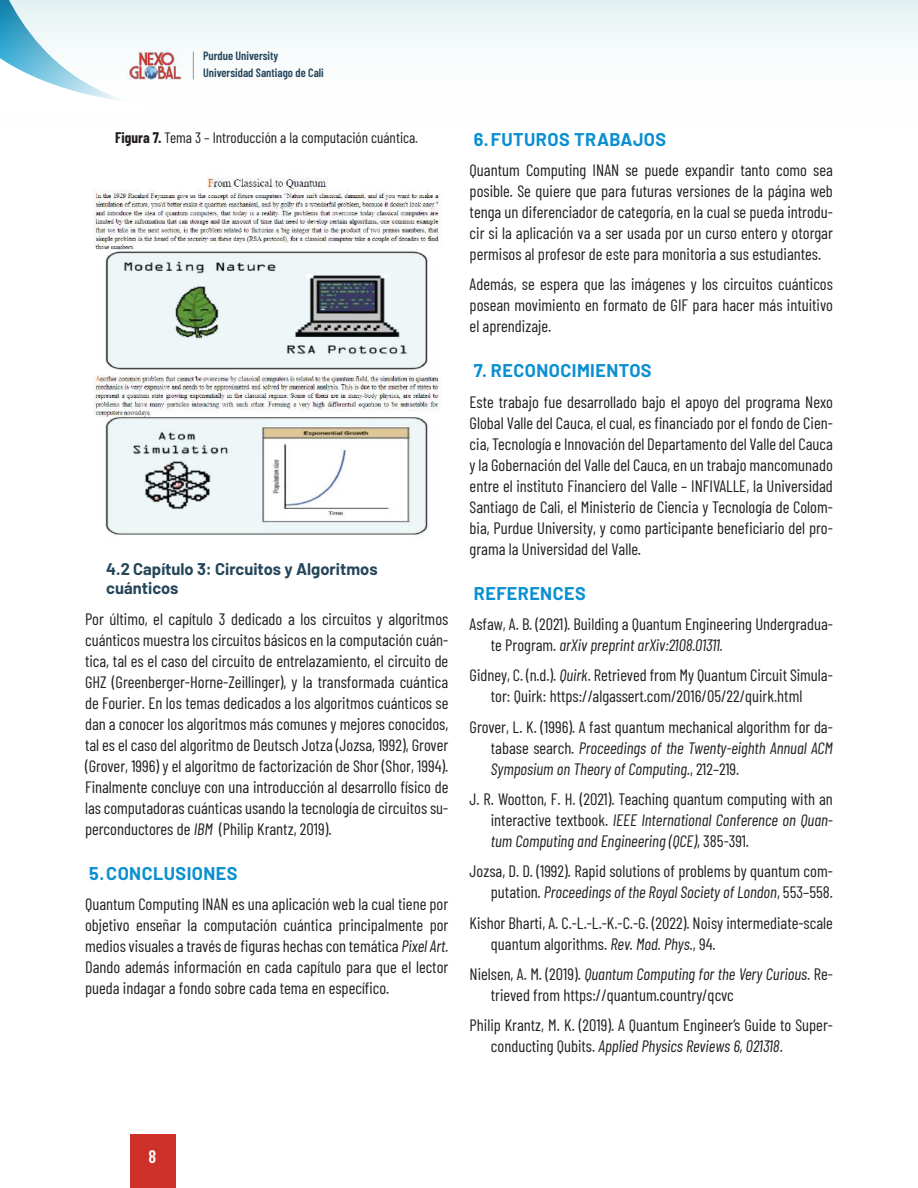
<style>
.page{position:relative;width:918px;height:1188px;background:#fff}
.page>*{position:absolute;margin:0;border:0;box-sizing:border-box;transform-origin:0 0}
.t1{font:700 18px "Barlow";letter-spacing:.025em;color:#0a8fd1}
.t2{font:600 18px "Barlow Condensed";color:#fff}
.t3{font:16.5px/21px "Barlow Condensed";color:#231f20;text-align:justify}
.t4{font:700 16.5px/19.5px "Barlow";color:#25455a}
.t5{font:15px "Barlow Condensed";color:#231f20}
.t6{font:600 12px/16.5px "Barlow Condensed";color:#25455a}
.s1{font-weight:700}
.s2{font-style:italic}
</style>
<div class="page">
<div style="left:0;top:0;width:918px;height:156px;background:linear-gradient(to bottom,#eaf5f5,#fff)"></div>
<div style="left:130px;top:1134px;width:46px;height:54px;background:#cc3028"></div>
<img style="left:157px;top:51px;width:27px;height:28px">
<svg style="left:193px;top:52px;width:1px;height:28px"></svg>
<svg style="left:0;top:0;width:157px;height:110px"></svg>
<img style="left:93px;top:177px;width:349px;height:358px">
<p class="t6" style="left:203px;top:47px;width:122px">Purdue University<br>Universidad Santiago de Cali</p>
<p class="t5" style="left:115px;top:126px;width:304px"><span class="s1">Figura 7.</span> Tema 3 – Introducción a la computación cuántica.</p>
<p class="t4" style="left:106px;top:558px;width:273px">4.2 Capítulo 3: Circuitos y Algoritmos cuánticos</p>
<p class="t3" style="left:85px;top:607px;width:365px">Por último, el capítulo 3 dedicado a los circuitos y algoritmos cuánticos muestra los circuitos básicos en la computación cuán&shy;tica, tal es el caso del circuito de entrelazamiento, el circuito de GHZ (Greenberger-Horne-Zeillinger), y la transformada cuántica de Fourier. En los temas dedicados a los algoritmos cuánticos se dan a conocer los algoritmos más comunes y mejores conocidos, tal es el caso del algoritmo de Deutsch Jotza (Jozsa, 1992), Grover (Grover, 1996) y el algoritmo de factorización de Shor (Shor, 1994).<br>Finalmente concluye con una introducción al desarrollo físico de las computadoras cuánticas usando la tecnología de circuitos su&shy;perconductores de <span class="s2">IBM</span> (Philip Krantz, 2019).</p>
<p class="t1" style="left:89px;top:860px;width:150px">5.CONCLUSIONES</p>
<p class="t3" style="left:85px;top:892px;width:365px">Quantum Computing INAN es una aplicación web la cual tiene por objetivo enseñar la computación cuántica principalmente por medios visuales a través de figuras hechas con temática <span class="s2">Pixel Art.<br></span>Dando además información en cada capítulo para que el lector pueda indagar a fondo sobre cada tema en específico.</p>
<p class="t1" style="left:474px;top:126px;width:194px">6.FUTUROS TRABAJOS</p>
<p class="t3" style="left:470px;top:158px;width:365px">Quantum Computing INAN se puede expandir tanto como sea posible. Se quiere que para futuras versiones de la página web tenga un diferenciador de categoría, en la cual se pueda introdu&shy;cir si la aplicación va a ser usada por un curso entero y otorgar permisos al profesor de este para monitoria a sus estudiantes.</p>
<p class="t3" style="left:470px;top:273px;width:365px">Además, se espera que las imágenes y los circuitos cuánticos posean movimiento en formato de GIF para hacer más intuitivo el aprendizaje.</p>
<p class="t1" style="left:474px;top:357px;width:179px">7. RECONOCIMIENTOS</p>
<p class="t3" style="left:470px;top:390px;width:365px">Este trabajo fue desarrollado bajo el apoyo del programa Nexo Global Valle del Cauca, el cual, es financiado por el fondo de Cien&shy;cia, Tecnología e Innovación del Departamento del Valle del Cauca y la Gobernación del Valle del Cauca, en un trabajo mancomunado entre el instituto Financiero del Valle – INFIVALLE, la Universidad Santiago de Cali, el Ministerio de Ciencia y Tecnología de Colom&shy;bia, Purdue University, y como participante beneficiario del pro&shy;grama la Universidad del Valle.</p>
<p class="t1" style="left:474px;top:580px;width:113px">REFERENCES</p>
<p class="t3" style="left:491px;top:612px;width:344px;text-indent:-21px">Asfaw, A. B. (2021). Building a Quantum Engineering Undergradua&shy;te Program. <span class="s2">arXiv preprint arXiv:2108.01311.</span></p>
<p class="t3" style="left:470px;top:664px;width:365px;text-align:center">Gidney, C. (n.d.). <span class="s2">Quirk</span>. Retrieved from My Quantum Circuit Simula&shy;tor: Quirk: https://algassert.com/2016/05/22/quirk.html</p>
<p class="t3" style="left:491px;top:715px;width:344px;text-indent:-21px">Grover, L. K. (1996). A fast quantum mechanical algorithm for da&shy;tabase search. <span class="s2">Proceedings of the Twenty-eighth Annual ACM Symposium on Theory of Computing.</span>, 212–219.</p>
<p class="t3" style="left:491px;top:787px;width:344px;text-indent:-21px">J. R. Wootton, F. H. (2021). Teaching quantum computing with an interactive textbook. <span class="s2">IEEE International Conference on Quan&shy;tum Computing and Engineering (QCE)</span>, 385-391.</p>
<p class="t3" style="left:470px;top:860px;width:365px;text-align:right">Jozsa, D. D. (1992). Rapid solutions of problems by quantum com&shy;putation. <span class="s2">Proceedings of the Royal Society of London</span>, 553–558.</p>
<p class="t3" style="left:491px;top:911px;width:344px;text-indent:-21px">Kishor Bharti, A. C.-L.-L.-K.-C.-G. (2022). Noisy intermediate-scale quantum algorithms. <span class="s2">Rev. Mod. Phys.</span>, 94.</p>
<p class="t3" style="left:491px;top:962px;width:344px;text-indent:-21px">Nielsen, A. M. (2019). <span class="s2">Quantum Computing for the Very Curious</span>. Re&shy;trieved from https://quantum.country/qcvc</p>
<p class="t3" style="left:491px;top:1014px;width:344px;text-indent:-21px">Philip Krantz, M. K. (2019). A Quantum Engineer’s Guide to Super&shy;conducting Qubits. <span class="s2">Applied Physics Reviews 6, 021318</span>.</p>
<p class="t2" style="left:148px;top:1144px;width:9px">8</p>
</div>
